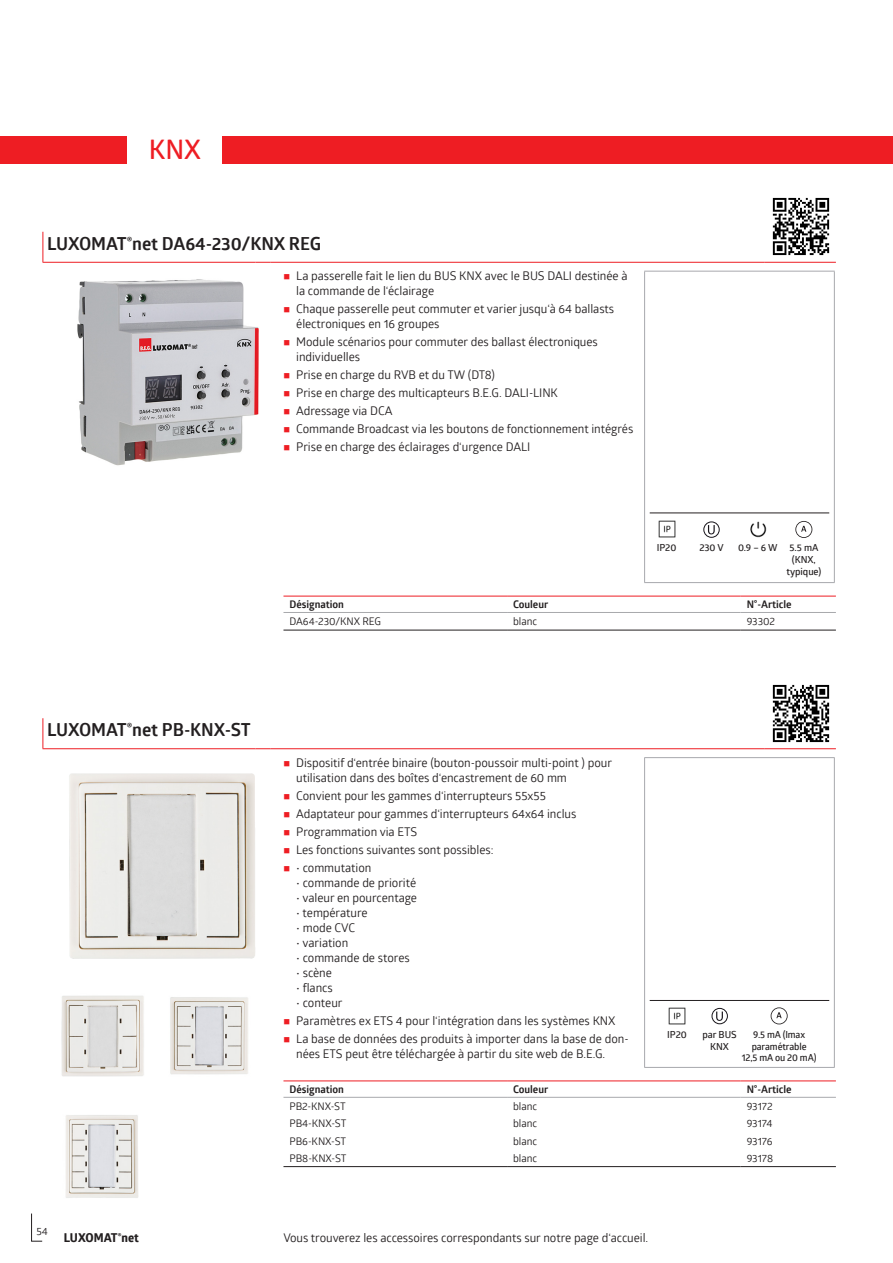
<style>
.page{position:relative;width:893px;height:1263px;background:#fff}
.page>*{position:absolute;margin:0;border:0;box-sizing:border-box;transform-origin:0 0}
.t1{font:600 27px "Glober";color:#ee1d23}
.t2{font:700 18px "Glober";letter-spacing:-.005em;color:#231f20}
.t3{font:12px/18px "Glober";letter-spacing:-.005em;color:#231f20}
.t4{font:700 12px "Globerx";color:#231f20}
.t5{font:10.5px "Glober";letter-spacing:-.005em;color:#231f20}
.t6{font:700 10.5px "Glober";letter-spacing:-.005em;color:#231f20}
.t7{font:600 9.75px/11.7px "Glober";letter-spacing:-.005em;color:#231f20;text-align:center}
</style>
<div class="page">
<div style="left:0;top:136px;width:893px;height:28px;background:#ee1d23"></div>
<svg style="left:31px;top:1213px;width:12px;height:29px"></svg>
<div style="left:128px;top:132px;width:94px;height:36px;background:#fff"></div>
<hr style="left:765px;top:262px;width:71px;height:1px;background:#ee1d23">
<hr style="left:43px;top:232px;width:1px;height:30px;background:#ee1d23">
<hr style="left:43px;top:262px;width:212px;height:1px;background:#ee1d23">
<svg style="left:255px;top:262px;width:16px;height:1px"></svg>
<hr style="left:271px;top:262px;width:494px;height:1px;background:#ee1d23">
<img style="left:772px;top:197px;width:58px;height:59px">
<img style="left:77px;top:279px;width:182px;height:187px">
<hr style="left:644px;top:271px;width:1px;height:311px;background:#a8a9ad">
<hr style="left:644px;top:271px;width:191px;height:1px;background:#a8a9ad">
<hr style="left:834px;top:271px;width:1px;height:311px;background:#a8a9ad">
<hr style="left:644px;top:582px;width:191px;height:1px;background:#a8a9ad">
<hr style="left:650px;top:513px;width:179px;height:1px;background:#231f20">
<img style="left:658px;top:521px;width:17px;height:17px">
<div style="left:703px;top:521px;width:17px;height:17px;border:1px solid #17141a;border-radius:50%"></div>
<svg style="left:708px;top:525px;width:7px;height:9px"></svg>
<img style="left:750px;top:521px;width:16px;height:17px">
<svg style="left:795px;top:521px;width:17px;height:17px"></svg>
<hr style="left:283px;top:630px;width:224px;height:1px;background:#231f20">
<hr style="left:507px;top:630px;width:234px;height:1px;background:#231f20">
<hr style="left:741px;top:630px;width:95px;height:1px;background:#231f20">
<hr style="left:283px;top:596px;width:224px;height:1px;background:#ee1d23">
<hr style="left:283px;top:612px;width:224px;height:1px;background:#a8a9ad">
<hr style="left:507px;top:612px;width:234px;height:1px;background:#a8a9ad">
<hr style="left:741px;top:612px;width:95px;height:1px;background:#a8a9ad">
<hr style="left:507px;top:596px;width:234px;height:1px;background:#ee1d23">
<hr style="left:741px;top:596px;width:95px;height:1px;background:#ee1d23">
<hr style="left:765px;top:748px;width:71px;height:1px;background:#ee1d23">
<hr style="left:43px;top:718px;width:1px;height:30px;background:#ee1d23">
<hr style="left:43px;top:748px;width:212px;height:1px;background:#ee1d23">
<svg style="left:255px;top:748px;width:16px;height:1px"></svg>
<hr style="left:271px;top:748px;width:494px;height:1px;background:#ee1d23">
<img style="left:772px;top:684px;width:58px;height:59px">
<img style="left:69px;top:773px;width:186px;height:186px">
<img style="left:61px;top:995px;width:83px;height:82px">
<img style="left:170px;top:997px;width:78px;height:78px">
<img style="left:66px;top:1115px;width:72px;height:83px">
<hr style="left:644px;top:758px;width:1px;height:309px;background:#a8a9ad">
<hr style="left:644px;top:757px;width:191px;height:1px;background:#a8a9ad">
<hr style="left:834px;top:758px;width:1px;height:309px;background:#a8a9ad">
<hr style="left:644px;top:1067px;width:191px;height:1px;background:#a8a9ad">
<hr style="left:650px;top:1000px;width:179px;height:1px;background:#231f20">
<img style="left:669px;top:1007px;width:17px;height:17px">
<div style="left:712px;top:1008px;width:16px;height:16px;border:1px solid #17141a;border-radius:50%"></div>
<svg style="left:716px;top:1011px;width:7px;height:10px"></svg>
<svg style="left:771px;top:1007px;width:17px;height:17px"></svg>
<svg style="left:283px;top:1081px;width:553px;height:16px"></svg>
<hr style="left:283px;top:1166px;width:224px;height:1px;background:#231f20">
<hr style="left:507px;top:1166px;width:234px;height:1px;background:#231f20">
<hr style="left:741px;top:1166px;width:95px;height:1px;background:#231f20">
<hr style="left:283px;top:1080px;width:224px;height:1px;background:#ee1d23">
<hr style="left:283px;top:1097px;width:224px;height:1px;background:#a8a9ad">
<hr style="left:507px;top:1097px;width:234px;height:1px;background:#a8a9ad">
<hr style="left:741px;top:1097px;width:95px;height:1px;background:#a8a9ad">
<hr style="left:507px;top:1080px;width:234px;height:1px;background:#ee1d23">
<hr style="left:741px;top:1080px;width:95px;height:1px;background:#ee1d23">
<h1 class="t1" style="left:149px;top:131px;width:54px">KNX</h1>
<h2 class="t2" style="left:47px;top:230px;width:276px">LUXOMAT<sup>®</sup>net DA64-230/KNX REG</h2>
<p class="t3" style="left:296px;top:268px;width:333px;line-height:15px">La passerelle fait le lien du BUS KNX avec le BUS DALI destinée à la commande de l‘éclairage</p>
<p class="t3" style="left:296px;top:301px;width:320px;line-height:15px">Chaque passerelle peut commuter et varier jusqu‘à 64 ballasts électroniques en 16 groupes</p>
<p class="t3" style="left:296px;top:334px;width:303px;line-height:15px">Module scénarios pour commuter des ballast électroniques individuelles</p>
<p class="t3" style="left:296px;top:365px;width:339px">Prise en charge du RVB et du TW (DT8)<br>Prise en charge des multicapteurs B.E.G. DALI-LINK<br>Adressage via DCA<br>Commande Broadcast via les boutons de fonctionnement intégrés Prise en charge des éclairages d‘urgence DALI</p>
<p class="t7" style="left:657px;top:542px;width:21px">IP20</p>
<p class="t7" style="left:699px;top:542px;width:26px">230 V</p>
<p class="t7" style="left:738px;top:542px;width:82px">0.9 – 6 W 5.5 mA</p>
<p class="t7" style="left:792px;top:553px;width:25px">(KNX,</p>
<p class="t7" style="left:786px;top:565px;width:36px">typique)</p>
<p class="t6" style="left:289px;top:597px;width:56px">Désignation</p>
<p class="t6" style="left:513px;top:597px;width:37px">Couleur</p>
<p class="t6" style="left:747px;top:597px;width:46px">N°-Article</p>
<p class="t5" style="left:289px;top:614px;width:93px">DA64-230/KNX REG</p>
<p class="t5" style="left:513px;top:614px;width:26px">blanc</p>
<p class="t5" style="left:747px;top:614px;width:30px">93302</p>
<h2 class="t2" style="left:47px;top:717px;width:205px">LUXOMAT<sup>®</sup>net PB-KNX-ST</h2>
<p class="t5" style="left:36px;top:1224px;width:13px">54</p>
<p class="t4" style="left:64px;top:1229px;width:77px">LUXOMAT<sup>®</sup>net</p>
<p class="t3" style="left:296px;top:754px;width:317px;line-height:15px">Dispositif d‘entrée binaire (bouton-poussoir multi-point ) pour utilisation dans des boîtes d‘encastrement de 60 mm</p>
<p class="t3" style="left:296px;top:786px;width:282px">Convient pour les gammes d‘interrupteurs 55x55<br>Adaptateur pour gammes d‘interrupteurs 64x64 inclus Programmation via ETS<br>Les fonctions suivantes sont possibles:</p>
<p class="t3" style="left:296px;top:858px;width:77px">• commutation</p>
<p class="t3" style="left:296px;top:873px;width:122px">• commande de priorité</p>
<p class="t3" style="left:296px;top:888px;width:122px">• valeur en pourcentage</p>
<p class="t3" style="left:296px;top:903px;width:73px">• température</p>
<p class="t3" style="left:296px;top:918px;width:61px">• mode CVC</p>
<p class="t3" style="left:296px;top:933px;width:54px">• variation</p>
<p class="t3" style="left:296px;top:948px;width:115px">• commande de stores</p>
<p class="t3" style="left:296px;top:963px;width:37px">• scène</p>
<p class="t3" style="left:296px;top:978px;width:38px">• flancs</p>
<p class="t3" style="left:296px;top:993px;width:334px">• conteur<br>Paramètres ex ETS 4 pour l‘intégration dans les systèmes KNX<br>La base de données des produits à importer dans la base de don-</p>
<p class="t3" style="left:296px;top:1044px;width:310px">nées ETS peut être téléchargée à partir du site web de B.E.G.</p>
<p class="t7" style="left:667px;top:1028px;width:21px">IP20</p>
<p class="t7" style="left:702px;top:1028px;width:36px">par BUS<br>KNX</p>
<p class="t7" style="left:742px;top:1028px;width:76px">9.5 mA (Imax paramétrable<br>12,5 mA ou 20 mA)</p>
<p class="t6" style="left:289px;top:1082px;width:56px">Désignation</p>
<p class="t6" style="left:513px;top:1082px;width:37px">Couleur</p>
<p class="t6" style="left:747px;top:1082px;width:46px">N°-Article</p>
<p class="t5" style="left:289px;top:1099px;width:58px">PB2-KNX-ST</p>
<p class="t5" style="left:513px;top:1099px;width:26px">blanc</p>
<p class="t5" style="left:747px;top:1099px;width:27px">93172</p>
<p class="t5" style="left:289px;top:1116px;width:58px">PB4-KNX-ST</p>
<p class="t5" style="left:513px;top:1116px;width:26px">blanc</p>
<p class="t5" style="left:747px;top:1116px;width:27px">93174</p>
<p class="t5" style="left:289px;top:1133px;width:58px">PB6-KNX-ST</p>
<p class="t5" style="left:513px;top:1133px;width:26px">blanc</p>
<p class="t5" style="left:747px;top:1133px;width:27px">93176</p>
<p class="t5" style="left:289px;top:1151px;width:59px">PB8-KNX-ST</p>
<p class="t5" style="left:513px;top:1151px;width:26px">blanc</p>
<p class="t5" style="left:747px;top:1151px;width:28px">93178</p>
<p class="t3" style="left:283px;top:1228px;width:366px">Vous trouverez les accessoires correspondants sur notre page d‘accueil.</p>
</div>
